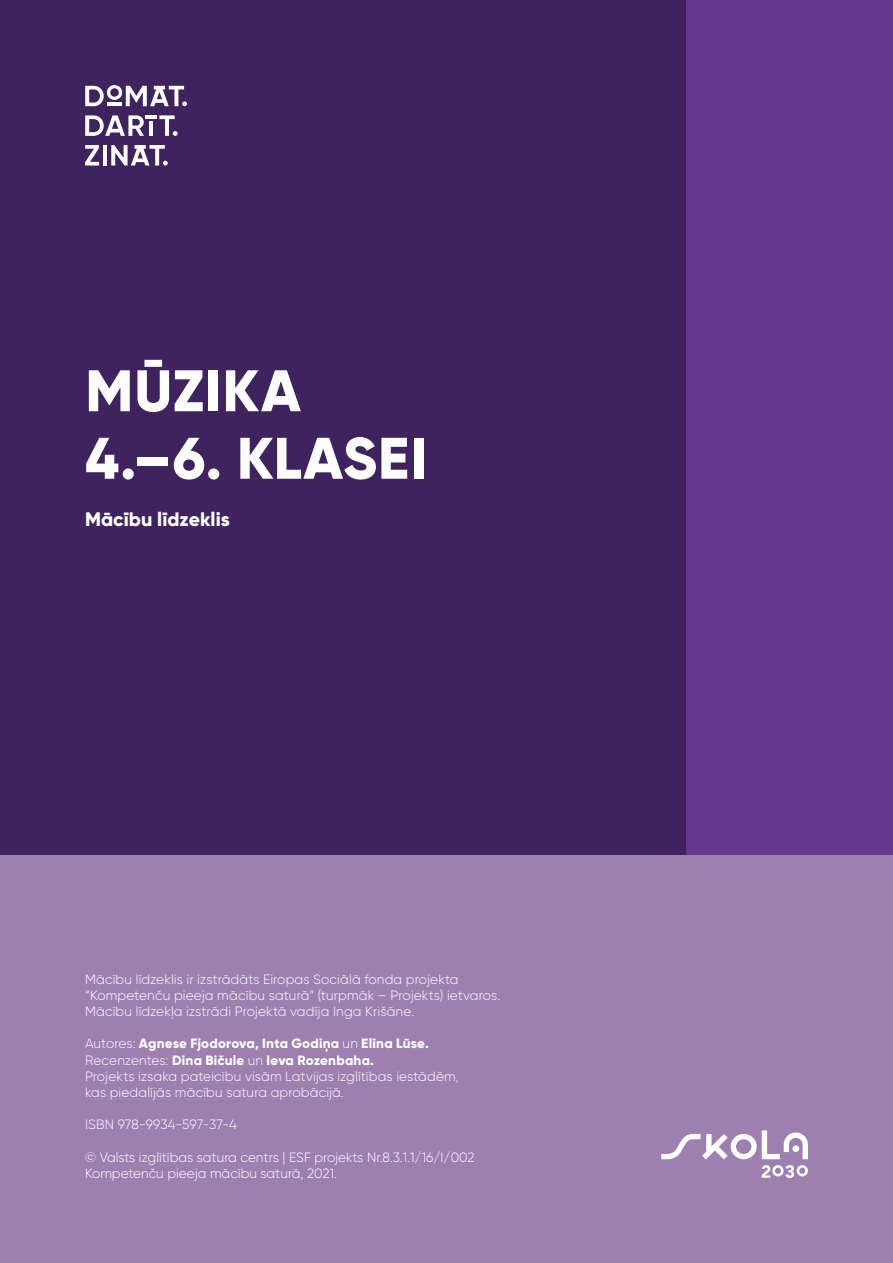
<style>
.page{position:relative;width:893px;height:1263px;background:#fff}
.page>*{position:absolute;margin:0;border:0;box-sizing:border-box;transform-origin:0 0}
.t1{font:800 58.5px/67.5px "Gilroy";letter-spacing:.015em;color:#fff}
.t2{font:800 19.5px "Gilroy";color:#fff}
.t3{font:300 13.5px/16.2px "Gilroy";letter-spacing:.005em;color:#fff}
.s1{font-weight:800}
</style>
<div class="page">
<div style="left:0;top:0;width:893px;height:926px;background:#3e235f"></div>
<div style="left:686px;top:0;width:207px;height:900px;background:#65388f"></div>
<div style="left:0;top:855px;width:893px;height:408px;background:#9d7fb0"></div>
<hr style="left:149px;top:121px;width:4px;height:15px;background:#fff">
<svg style="left:159px;top:115px;width:19px;height:21px"></svg>
<svg style="left:85px;top:115px;width:59px;height:21px"></svg>
<svg style="left:85px;top:85px;width:102px;height:21px"></svg>
<svg style="left:85px;top:145px;width:14px;height:20px"></svg>
<hr style="left:103px;top:145px;width:4px;height:20px;background:#fff">
<svg style="left:111px;top:145px;width:57px;height:20px"></svg>
<hr style="left:146px;top:115px;width:11px;height:4px;background:#fff">
<svg style="left:762px;top:1165px;width:46px;height:13px"></svg>
<svg style="left:661px;top:1130px;width:147px;height:29px"></svg>
<h1 class="t1" style="left:85px;top:357px;width:343px">MŪZIKA<br>4.–6. KLASEI</h1>
<h2 class="t2" style="left:85px;top:507px;width:146px">Mācību līdzeklis</h2>
<p class="t3" style="left:85px;top:970px;width:417px">Mācību līdzeklis ir izstrādāts Eiropas Sociālā fonda projekta “Kompetenču pieeja mācību saturā” (turpmāk – Projekts) ietvaros.<br>Mācību līdzekļa izstrādi Projektā vadīja Inga Krišāne.</p>
<p class="t3" style="left:85px;top:1035px;width:375px">Autores: <span class="s1">Agnese Fjodorova, Inta Godiņa</span> un <span class="s1">Elīna Lūse.<br></span>Recenzentes: <span class="s1">Dina Bičule</span> un <span class="s1">Ieva Rozenbaha.<br></span>Projekts izsaka pateicību visām Latvijas izglītības iestādēm, kas piedalījās mācību satura aprobācijā.</p>
<p class="t3" style="left:85px;top:1116px;width:153px">ISBN 978-9934-597-37-4</p>
<p class="t3" style="left:85px;top:1149px;width:391px">© Valsts izglītības satura centrs | ESF projekts Nr.8.3.1.1/16/I/002<br>Kompetenču pieeja mācību saturā, 2021.</p>
</div>
